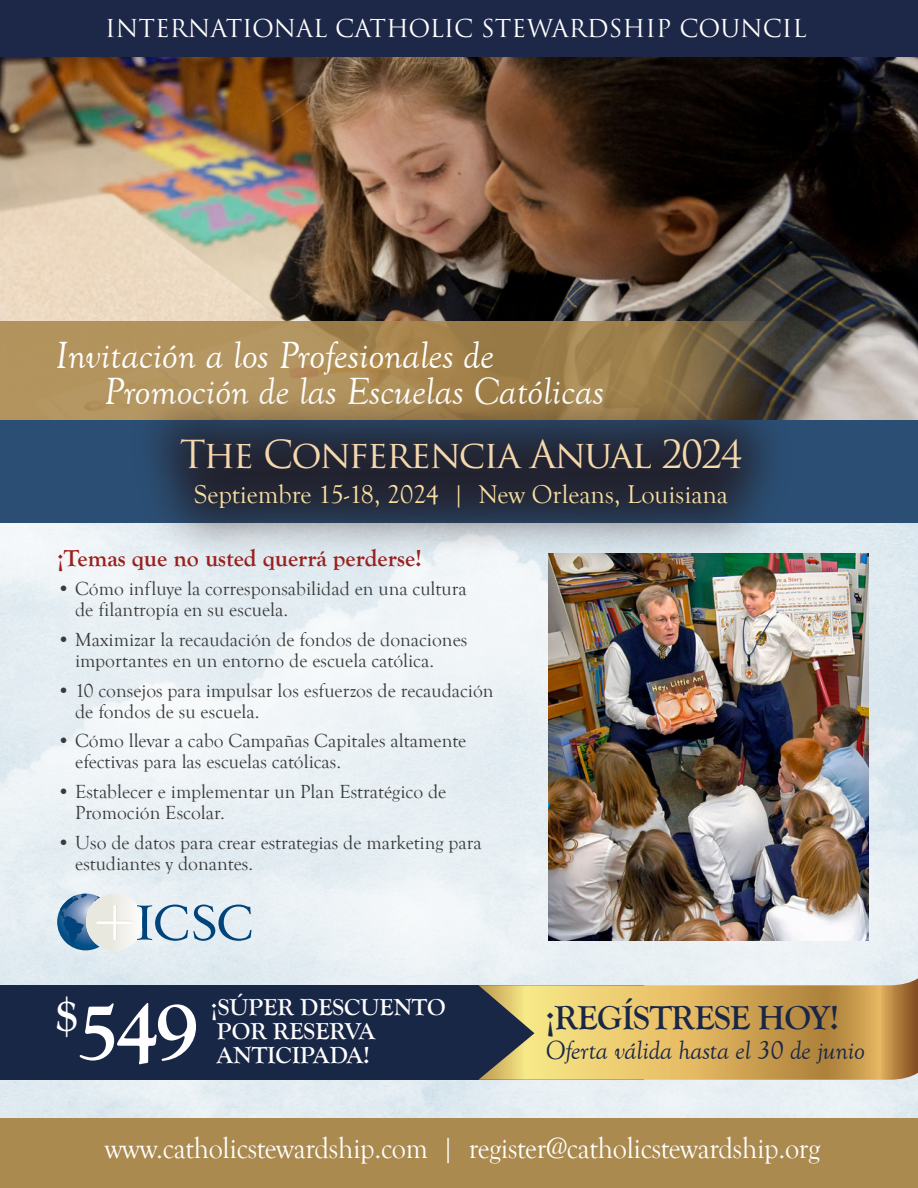
<style>
.page{position:relative;width:918px;height:1188px;background:#fff}
.page>*{position:absolute;margin:0;border:0;box-sizing:border-box;transform-origin:0 0}
.t1{font:700 86.25px "Goudy Old Style T";color:#fff}
.t2{font:italic 39px/36px "Goudy Old Style T";color:#fff}
.t3{font:37.65px "Trajan Pro";letter-spacing:-.04em;color:#f6d8ad}
.t4{font:700 34.5px "Goudy Old Style T";letter-spacing:-.02em;color:#192747}
.t5{font:30px "Goudy Old Style T";letter-spacing:-.01em;color:#fff;scale:.94 1}
.t6{font:italic 27px "Goudy Old Style T";letter-spacing:-.01em;color:#192747}
.t7{font:26.4px "Goudy Old Style T";color:#fadf9f}
.t8{font:24px "Trajan Pro";color:#fff}
.t9{font:700 24px/24px "Goudy Old Style T";color:#fff}
.t10{font:700 24px "Goudy Old Style T";color:#9b1f1e}
.List_Paragraph{font:19.5px/21px "Goudy Old Style T";color:#3a3a3a}
</style>
<div class="page">
<img style="left:0;top:56px;width:918px;height:365px">
<div style="left:0;top:985px;width:644px;height:95px;background:#192747"></div>
<svg style="left:0;top:321px;width:802px;height:100px;background:#9e8252"></svg>
<div style="left:0;top:421px;width:918px;height:102px;background:#2b4f74"></div>
<div style="left:128px;top:386px;width:667px;height:175px;background:#1d0400;opacity:.59"></div>
<div style="left:0;top:0;width:918px;height:56px;background:#1d2848"></div>
<img style="left:548px;top:553px;width:321px;height:388px">
<div style="left:0;top:1118px;width:918px;height:70px;background:#ab8a4f"></div>
<svg style="left:478px;top:978px;width:440px;height:102px;background:#caab67"></svg>
<svg style="left:57px;top:893px;width:195px;height:58px;background:#baccd9"></svg>
<hr style="left:114px;top:905px;width:3px;height:35px;background:#e5e3d8">
<hr style="left:96px;top:921px;width:36px;height:2px;background:#e5e3d8">
<hr style="left:96px;top:922px;width:36px;height:2px;background:#fff">
<hr style="left:114px;top:905px;width:2px;height:35px;background:#fff">
<p class="t8" style="left:105px;top:13px;width:703px">INTERNATIONAL CATHOLIC STEWARDSHIP COUNCIL</p>
<p class="t2" style="left:104px;top:339px;width:501px;text-indent:-49px">Invitación a los Profesionales de<br>Promoción de las Escuelas Católicas</p>
<p class="t3" style="left:180px;top:431px;width:565px">The Conferencia Anual 2024</p>
<p class="t7" style="left:194px;top:480px;width:535px">Septiembre 15-18, 2024 | New Orleans, Louisiana</p>
<p class="t10" style="left:57px;top:544px;width:366px">¡Temas que no usted querrá perderse!</p>
<p class="List_Paragraph" style="left:75px;top:579px;width:393px;text-indent:-18px">• Cómo influye la corresponsabilidad en una cultura de filantropía en su escuela.</p>
<p class="List_Paragraph" style="left:75px;top:630px;width:394px;text-indent:-18px">• Maximizar la recaudación de fondos de donaciones importantes en un entorno de escuela católica.</p>
<p class="List_Paragraph" style="left:75px;top:680px;width:420px;text-indent:-18px">• 10 consejos para impulsar los esfuerzos de recaudación de fondos de su escuela.</p>
<p class="List_Paragraph" style="left:75px;top:731px;width:393px;text-indent:-18px">• Cómo llevar a cabo Campañas Capitales altamente efectivas para las escuelas católicas.</p>
<p class="List_Paragraph" style="left:75px;top:781px;width:373px;text-indent:-18px">• Establecer e implementar un Plan Estratégico de<br>Promoción Escolar.</p>
<p class="List_Paragraph" style="left:75px;top:832px;width:408px;text-indent:-18px">• Uso de datos para crear estrategias de marketing para estudiantes y donantes.</p>
<p class="t1" style="left:55px;top:983px;width:145px"><sup>$</sup>549</p>
<p class="t9" style="left:211px;top:996px;width:236px">¡SÚPER DESCUENTO<br>POR RESERVA<br>ANTICIPADA!</p>
<p class="t4" style="left:545px;top:998px;width:295px">¡REGÍSTRESE HOY!</p>
<p class="t6" style="left:545px;top:1035px;width:321px">Oferta válida hasta el 30 de junio</p>
<p class="t5" style="left:105px;top:1132px;width:763px">www.catholicstewardship.com | register@catholicstewardship.org</p>
</div>
